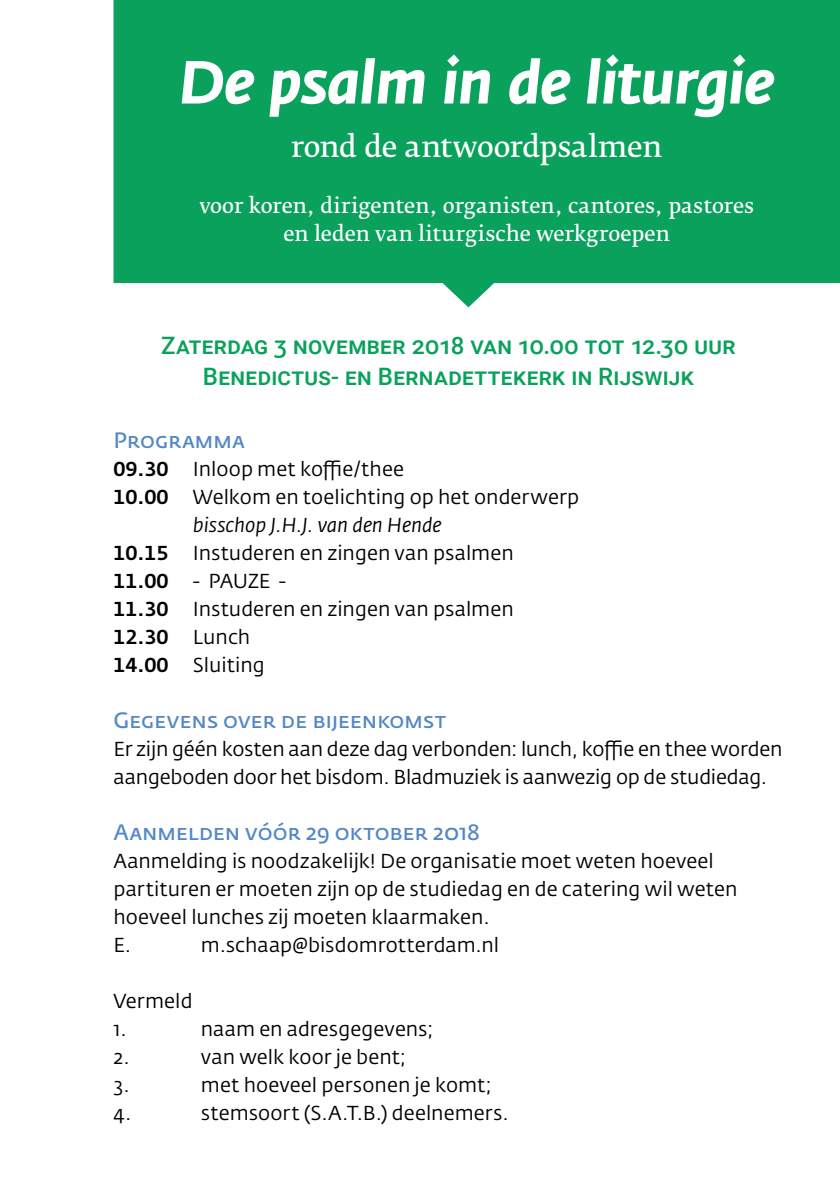
<style>
.page{position:relative;width:840px;height:1191px;background:#fff}
.page>*{position:absolute;margin:0;border:0;box-sizing:border-box;transform-origin:0 0}
.t1{font:italic 700 60px "Fedra Sans Std";letter-spacing:-.015em;color:#fff}
.t2{font:28px "Fedra Serif B Pro";letter-spacing:-.015em;color:#fff}
.t3{font:500 24px/31.2px "Roboto";letter-spacing:.015em;color:#09a15c;text-align:center}
.t4{font:22px "Fedra Sans Std";letter-spacing:-.01em;color:#5387c6}
.t5{font:20px/28px "Fedra Sans Std";color:#000}
.t6{font:20px/28px "Fedra Serif B Pro";color:#fff;text-align:center}
.t7{font:italic 20px "Fedra Sans Std";letter-spacing:-.005em;color:#000}
.t8{font:500 20px "Fedra Sans Std";color:#000}
.s1{font-weight:500}
.s2{font-weight:400}
</style>
<div class="page">
<svg style="left:113px;top:0;width:726px;height:307px;background:#1da869"></svg>
<h1 class="t1" style="left:179px;top:45px;width:595px">De psalm in de liturgie</h1>
<h2 class="t2" style="left:291px;top:130px;width:372px">rond de antwoordpsalmen</h2>
<p class="t6" style="left:199px;top:192px;width:556px">voor koren, dirigenten, organisten, cantores, pastores en leden van liturgische werkgroepen</p>
<p class="t3" style="left:161px;top:329px;width:576px">Zaterdag 3 november 2018 van 10.00 tot 12.30 uur<br>Benedictus- en Bernadettekerk in Rijswijk</p>
<p class="t4" style="left:113px;top:427px;width:132px">Programma</p>
<p class="t5" style="left:113px;top:455px;width:292px"><span class="s1">09.30</span> Inloop met koffie/thee</p>
<p class="t5" style="left:113px;top:483px;width:467px"><span class="s1">10.00</span> Welkom en toelichting op het onderwerp</p>
<p class="t7" style="left:193px;top:513px;width:250px">bisschop J.H.J. van den Hende</p>
<p class="t5" style="left:113px;top:539px;width:401px"><span class="s1">10.15</span> Instuderen en zingen van psalmen</p>
<p class="t5" style="left:113px;top:567px;width:174px"><span class="s1">11.00</span> - PAUZE -</p>
<p class="t5" style="left:113px;top:595px;width:401px"><span class="s1">11.30</span> Instuderen en zingen van psalmen</p>
<p class="t8" style="left:113px;top:625px;width:138px">12.30 <span class="s2">Lunch</span></p>
<p class="t5" style="left:113px;top:651px;width:153px"><span class="s1">14.00</span> Sluiting</p>
<p class="t4" style="left:113px;top:707px;width:334px">Gegevens over de bijeenkomst</p>
<p class="t5" style="left:113px;top:735px;width:670px">Er zijn géén kosten aan deze dag verbonden: lunch, koffie en thee worden aangeboden door het bisdom. Bladmuziek is aanwezig op de studiedag.</p>
<p class="t4" style="left:113px;top:819px;width:368px">Aanmelden vóór 29 oktober 2018</p>
<p class="t5" style="left:113px;top:847px;width:625px">Aanmelding is noodzakelijk! De organisatie moet weten hoeveel partituren er moeten zijn op de studiedag en de catering wil weten hoeveel lunches zij moeten klaarmaken.<br>E.</p>
<p class="t5" style="left:201px;top:931px;width:300px">m.schaap@bisdomrotterdam.nl</p>
<p class="t5" style="left:113px;top:987px;width:80px">Vermeld<br>1.</p>
<p class="t5" style="left:201px;top:1015px;width:234px">naam en adresgegevens;</p>
<p class="t5" style="left:113px;top:1043px;width:18px">2.</p>
<p class="t5" style="left:201px;top:1043px;width:207px">van welk koor je bent;</p>
<p class="t5" style="left:113px;top:1071px;width:18px">3.</p>
<p class="t5" style="left:201px;top:1071px;width:292px">met hoeveel personen je komt;</p>
<p class="t5" style="left:113px;top:1099px;width:19px">4.</p>
<p class="t5" style="left:201px;top:1099px;width:309px">stemsoort (S.A.T.B.) deelnemers.</p>
</div>
